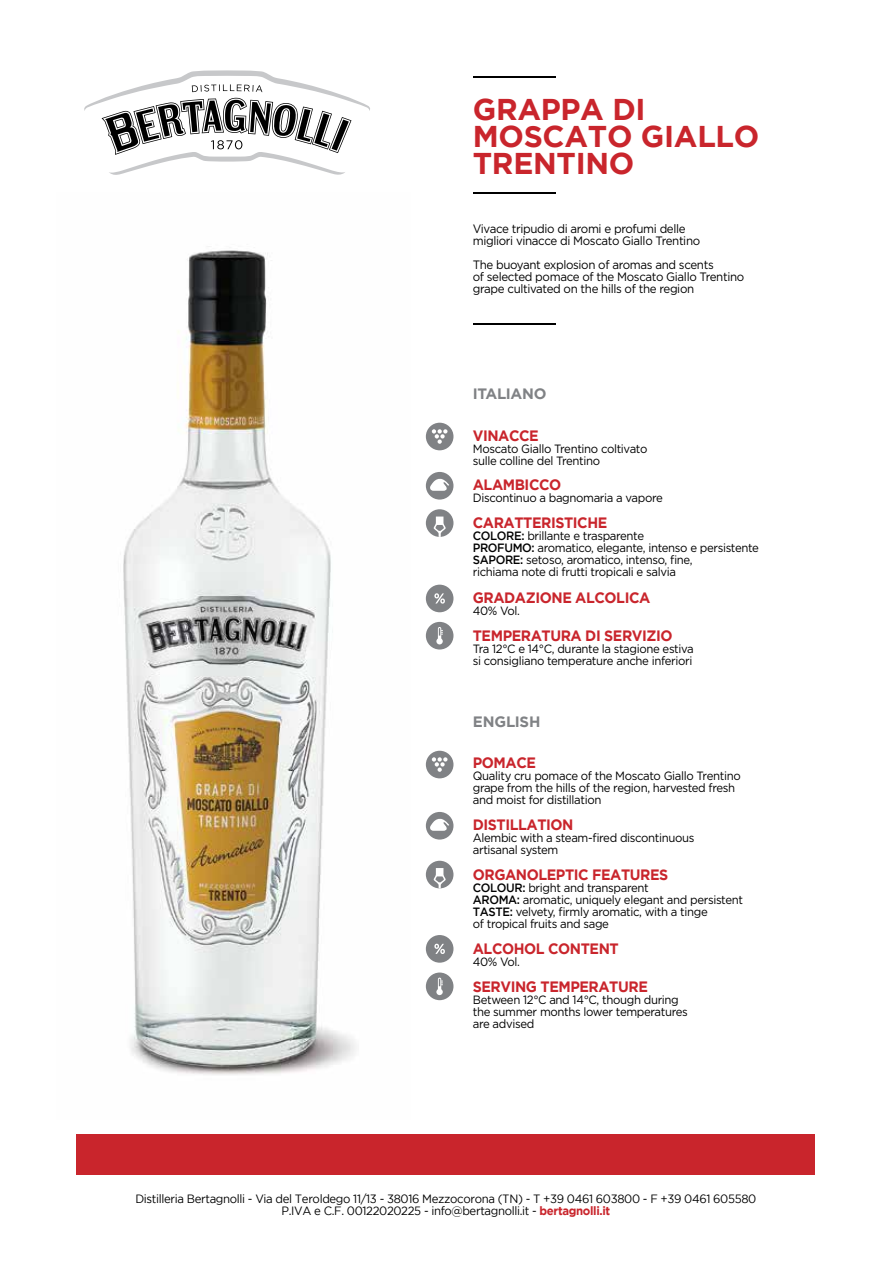
<style>
.page{position:relative;width:893px;height:1263px;background:#fff}
.page>*{position:absolute;margin:0;border:0;box-sizing:border-box;transform-origin:0 0}
.t1{font:700 30px/27px "Gotham";letter-spacing:-.01em;color:#c9252c}
.t2{font:700 15px "Gotham";letter-spacing:-.03em;color:#c9252c;scale:.95 1}
.t3{font:700 15px "Gotham";letter-spacing:-.02em;color:#808285}
.t4{font:12.15px/12px "Gotham";letter-spacing:-.03em;color:#000;scale:.95 1}
.t5{font:12px/12px "Gotham";letter-spacing:-.03em;color:#000;scale:.95 1}
.t6{font:12px/12px "Gotham";letter-spacing:-.03em;color:#000;text-align:center;scale:.95 1}
.s1{font-weight:500}
.s2{font-weight:700;color:#c9252c}
</style>
<div class="page">
<img style="left:123px;top:246px;width:233px;height:829px">
<hr style="left:473px;top:76px;width:82px;height:2px;background:#000">
<hr style="left:473px;top:192px;width:82px;height:2px;background:#000">
<svg style="left:84px;top:70px;width:286px;height:105px"></svg>
<div style="left:426px;top:509px;width:27px;height:28px;background:#808285;border-radius:50%"></div>
<svg style="left:434px;top:516px;width:12px;height:21px"></svg>
<div style="left:426px;top:423px;width:27px;height:27px;background:#808285;border-radius:50%"></div>
<svg style="left:432px;top:429px;width:15px;height:15px"></svg>
<div style="left:426px;top:472px;width:27px;height:28px;background:#808285;border-radius:50%"></div>
<svg style="left:430px;top:478px;width:19px;height:13px"></svg>
<div style="left:426px;top:585px;width:27px;height:27px;background:#808285;border-radius:50%"></div>
<svg style="left:434px;top:593px;width:11px;height:11px"></svg>
<div style="left:426px;top:622px;width:27px;height:27px;background:#808285;border-radius:50%"></div>
<svg style="left:436px;top:627px;width:7px;height:17px"></svg>
<div style="left:426px;top:861px;width:27px;height:27px;background:#808285;border-radius:50%"></div>
<svg style="left:434px;top:868px;width:12px;height:20px"></svg>
<div style="left:426px;top:751px;width:27px;height:27px;background:#808285;border-radius:50%"></div>
<svg style="left:432px;top:757px;width:15px;height:15px"></svg>
<div style="left:426px;top:812px;width:27px;height:27px;background:#808285;border-radius:50%"></div>
<svg style="left:430px;top:818px;width:19px;height:13px"></svg>
<div style="left:426px;top:935px;width:27px;height:28px;background:#808285;border-radius:50%"></div>
<svg style="left:434px;top:944px;width:11px;height:10px"></svg>
<div style="left:426px;top:972px;width:27px;height:28px;background:#808285;border-radius:50%"></div>
<svg style="left:436px;top:977px;width:7px;height:18px"></svg>
<hr style="left:473px;top:323px;width:82px;height:2px;background:#000">
<div style="left:77px;top:1135px;width:738px;height:40px;background:#c9252c"></div>
<h1 class="t1" style="left:473px;top:95px;width:288px">GRAPPA DI<br>MOSCATO GIALLO<br>TRENTINO</h1>
<p class="t4" style="left:473px;top:222px;width:241px">Vivace tripudio di aromi e profumi delle migliori vinacce di Moscato Giallo Trentino</p>
<p class="t4" style="left:473px;top:258px;width:287px">The buoyant explosion of aromas and scents<br>of selected pomace of the Moscato Giallo Trentino grape cultivated on the hills of the region</p>
<p class="t3" style="left:473px;top:385px;width:75px">ITALIANO</p>
<p class="t2" style="left:473px;top:427px;width:71px">VINACCE</p>
<p class="t5" style="left:473px;top:442px;width:185px">Moscato Giallo Trentino coltivato sulle colline del Trentino</p>
<p class="t2" style="left:473px;top:476px;width:95px">ALAMBICCO</p>
<p class="t5" style="left:473px;top:492px;width:202px">Discontinuo a bagnomaria a vapore</p>
<p class="t2" style="left:473px;top:514px;width:143px">CARATTERISTICHE</p>
<p class="t5" style="left:473px;top:530px;width:303px"><span class="s1">COLORE:</span> brillante e trasparente<br><span class="s1">PROFUMO:</span> aromatico, elegante, intenso e persistente <span class="s1">SAPORE:</span> setoso, aromatico, intenso, fine,<br>richiama note di frutti tropicali e salvia</p>
<p class="t2" style="left:473px;top:589px;width:188px">GRADAZIONE ALCOLICA</p>
<p class="t5" style="left:473px;top:605px;width:51px">40% Vol.</p>
<p class="t2" style="left:473px;top:627px;width:212px">TEMPERATURA DI SERVIZIO</p>
<p class="t5" style="left:473px;top:643px;width:234px">Tra 12°C e 14°C, durante la stagione estiva si consigliano temperature anche inferiori</p>
<p class="t3" style="left:473px;top:713px;width:69px">ENGLISH</p>
<p class="t2" style="left:473px;top:754px;width:68px">POMACE</p>
<p class="t5" style="left:473px;top:770px;width:284px">Quality cru pomace of the Moscato Giallo Trentino grape from the hills of the region, harvested fresh and moist for distillation</p>
<p class="t2" style="left:473px;top:816px;width:107px">DISTILLATION</p>
<p class="t5" style="left:473px;top:832px;width:235px">Alembic with a steam-fired discontinuous artisanal system</p>
<p class="t2" style="left:473px;top:866px;width:207px">ORGANOLEPTIC FEATURES</p>
<p class="t5" style="left:473px;top:881px;width:286px"><span class="s1">COLOUR:</span> bright and transparent<br><span class="s1">AROMA:</span> aromatic, uniquely elegant and persistent <span class="s1">TASTE:</span> velvety, firmly aromatic, with a tinge<br>of tropical fruits and sage</p>
<p class="t2" style="left:473px;top:940px;width:155px">ALCOHOL CONTENT</p>
<p class="t5" style="left:473px;top:955px;width:51px">40% Vol.</p>
<p class="t2" style="left:473px;top:978px;width:186px">SERVING TEMPERATURE</p>
<p class="t5" style="left:473px;top:993px;width:228px">Between 12°C and 14°C, though during the summer months lower temperatures are advised</p>
<p class="t6" style="left:135px;top:1192px;width:655px">Distilleria Bertagnolli - Via del Teroldego 11/13 - 38016 Mezzocorona (TN) - T +39 0461 603800 - F +39 0461 605580<br>P.IVA e C.F. 00122020225 - info@bertagnolli.it - <span class="s2">bertagnolli.it</span></p>
</div>
